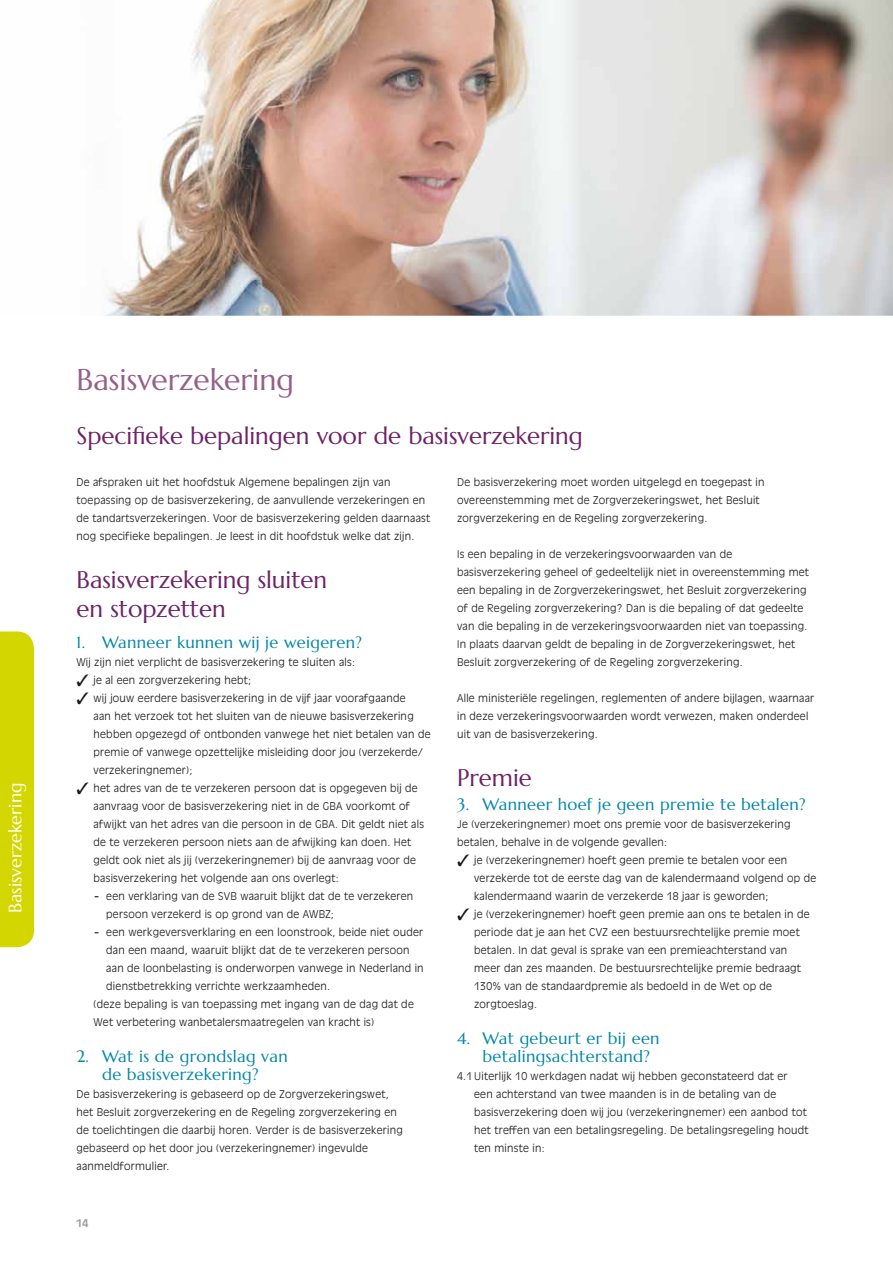
<style>
.page{position:relative;width:893px;height:1263px;background:#fff}
.page>*{position:absolute;margin:0;border:0;box-sizing:border-box;transform-origin:0 0}
.t1{font:30px "Marcellus";color:#95608a}
.t2{font:24px/28.8px "Marcellus";color:#6d2466}
.t3{font:18px "Marcellus";color:#fff}
.t4{font:16.5px/18px "Marcellus";letter-spacing:.02em;color:#0086a8;text-align:center}
.t5{font:300 10.5px/18px "Antique Olive Std";letter-spacing:.025em;color:#1a171c}
.t6{font:700 10.5px "Antique Olive Std";color:#9c9e9f}
.s1{font-size:16.5px}
</style>
<div class="page">
<div style="left:0;top:631px;width:34px;height:316px;background:#d4d600"></div>
<img style="left:105px;top:0;width:788px;height:316px">
<h3 class="t3" style="left:4px;top:913px;width:132px;rotate:-90deg">Basisverzekering</h3>
<h1 class="t1" style="left:77px;top:361px;width:219px">Basisverzekering</h1>
<h2 class="t2" style="left:77px;top:421px;width:508px">Specifieke bepalingen voor de basisverzekering</h2>
<p class="t5" style="left:77px;top:473px;width:355px">De afspraken uit het hoofdstuk Algemene bepalingen zijn van toepassing op de basisverzekering, de aanvullende verzekeringen en de tandartsverzekeringen. Voor de basisverzekering gelden daarnaast nog specifieke bepalingen. Je leest in dit hoofdstuk welke dat zijn.</p>
<h2 class="t2" style="left:77px;top:565px;width:252px">Basisverzekering sluiten en stopzetten</h2>
<h3 class="t4" style="left:77px;top:633px;width:287px">1. Wanneer kunnen wij je weigeren?</h3>
<p class="t5" style="left:77px;top:653px;width:280px">Wij zijn niet verplicht de basisverzekering te sluiten als:</p>
<p class="t5" style="left:77px;top:671px;width:176px">✓ je al een zorgverzekering hebt;</p>
<p class="t5" style="left:94px;top:689px;width:338px;text-indent:-17px">✓ wij jouw eerdere basisverzekering in de vijf jaar voorafgaande<br>aan het verzoek tot het sluiten van de nieuwe basisverzekering hebben opgezegd of ontbonden vanwege het niet betalen van de premie of vanwege opzettelijke misleiding door jou (verzekerde/ verzekeringnemer);</p>
<p class="t5" style="left:94px;top:779px;width:332px;text-indent:-17px">✓ het adres van de te verzekeren persoon dat is opgegeven bij de aanvraag voor de basisverzekering niet in de GBA voorkomt of afwijkt van het adres van die persoon in de GBA. Dit geldt niet als de te verzekeren persoon niets aan de afwijking kan doen. Het geldt ook niet als jij (verzekeringnemer) bij de aanvraag voor de basisverzekering het volgende aan ons overlegt:</p>
<p class="t5" style="left:106px;top:887px;width:309px;text-indent:-13px"><span class="s1">-</span> een verklaring van de SVB waaruit blijkt dat de te verzekeren persoon verzekerd is op grond van de AWBZ;</p>
<p class="t5" style="left:94px;top:923px;width:331px"><span class="s1">-</span> een werkgeversverklaring en een loonstrook, beide niet ouder</p>
<p class="t5" style="left:106px;top:941px;width:305px">dan een maand, waaruit blijkt dat de te verzekeren persoon</p>
<p class="t5" style="left:106px;top:959px;width:319px">aan de loonbelasting is onderworpen vanwege in Nederland in</p>
<p class="t5" style="left:106px;top:977px;width:225px">dienstbetrekking verrichte werkzaamheden.</p>
<p class="t5" style="left:94px;top:995px;width:322px">(deze bepaling is van toepassing met ingang van de dag dat de</p>
<p class="t5" style="left:94px;top:1013px;width:282px">Wet verbetering wanbetalersmaatregelen van kracht is)</p>
<h3 class="t4" style="left:77px;top:1047px;width:213px">2. Wat is de grondslag van de basisverzekering?</h3>
<p class="t5" style="left:77px;top:1085px;width:328px">De basisverzekering is gebaseerd op de Zorgverzekeringswet, het Besluit zorgverzekering en de Regeling zorgverzekering en de toelichtingen die daarbij horen. Verder is de basisverzekering gebaseerd op het door jou (verzekeringnemer) ingevulde aanmeldformulier.</p>
<p class="t5" style="left:457px;top:473px;width:309px">De basisverzekering moet worden uitgelegd en toegepast in overeenstemming met de Zorgverzekeringswet, het Besluit zorgverzekering en de Regeling zorgverzekering.</p>
<p class="t5" style="left:457px;top:545px;width:353px">Is een bepaling in de verzekeringsvoorwaarden van de basisverzekering geheel of gedeeltelijk niet in overeenstemming met een bepaling in de Zorgverzekeringswet, het Besluit zorgverzekering of de Regeling zorgverzekering? Dan is die bepaling of dat gedeelte van die bepaling in de verzekeringsvoorwaarden niet van toepassing.<br>In plaats daarvan geldt de bepaling in de Zorgverzekeringswet, het Besluit zorgverzekering of de Regeling zorgverzekering.</p>
<p class="t5" style="left:457px;top:689px;width:359px">Alle ministeriële regelingen, reglementen of andere bijlagen, waarnaar in deze verzekeringsvoorwaarden wordt verwezen, maken onderdeel uit van de basisverzekering.</p>
<h2 class="t2" style="left:457px;top:763px;width:76px">Premie</h2>
<h3 class="t4" style="left:457px;top:795px;width:350px">3. Wanneer hoef je geen premie te betalen?</h3>
<p class="t5" style="left:457px;top:815px;width:335px">Je (verzekeringnemer) moet ons premie voor de basisverzekering betalen, behalve in de volgende gevallen:</p>
<p class="t5" style="left:474px;top:851px;width:344px;text-indent:-17px">✓ je (verzekeringnemer) hoeft geen premie te betalen voor een verzekerde tot de eerste dag van de kalendermaand volgend op de kalendermaand waarin de verzekerde 18 jaar is geworden;</p>
<p class="t5" style="left:474px;top:905px;width:337px;text-indent:-17px">✓ je (verzekeringnemer) hoeft geen premie aan ons te betalen in de periode dat je aan het CVZ een bestuursrechtelijke premie moet betalen. In dat geval is sprake van een premieachterstand van meer dan zes maanden. De bestuursrechtelijke premie bedraagt 130% van de standaardpremie als bedoeld in de Wet op de zorgtoeslag.</p>
<h3 class="t4" style="left:483px;top:1029px;width:179px;text-align:left;text-indent:-26px">4. Wat gebeurt er bij een betalingsachterstand?</h3>
<p class="t5" style="left:474px;top:1067px;width:336px;text-indent:-17px">4.1 Uiterlijk 10 werkdagen nadat wij hebben geconstateerd dat er een achterstand van twee maanden is in de betaling van de basisverzekering doen wij jou (verzekeringnemer) een aanbod tot het treffen van een betalingsregeling. De betalingsregeling houdt ten minste in:</p>
<p class="t6" style="left:77px;top:1217px;width:13px">14</p>
</div>
